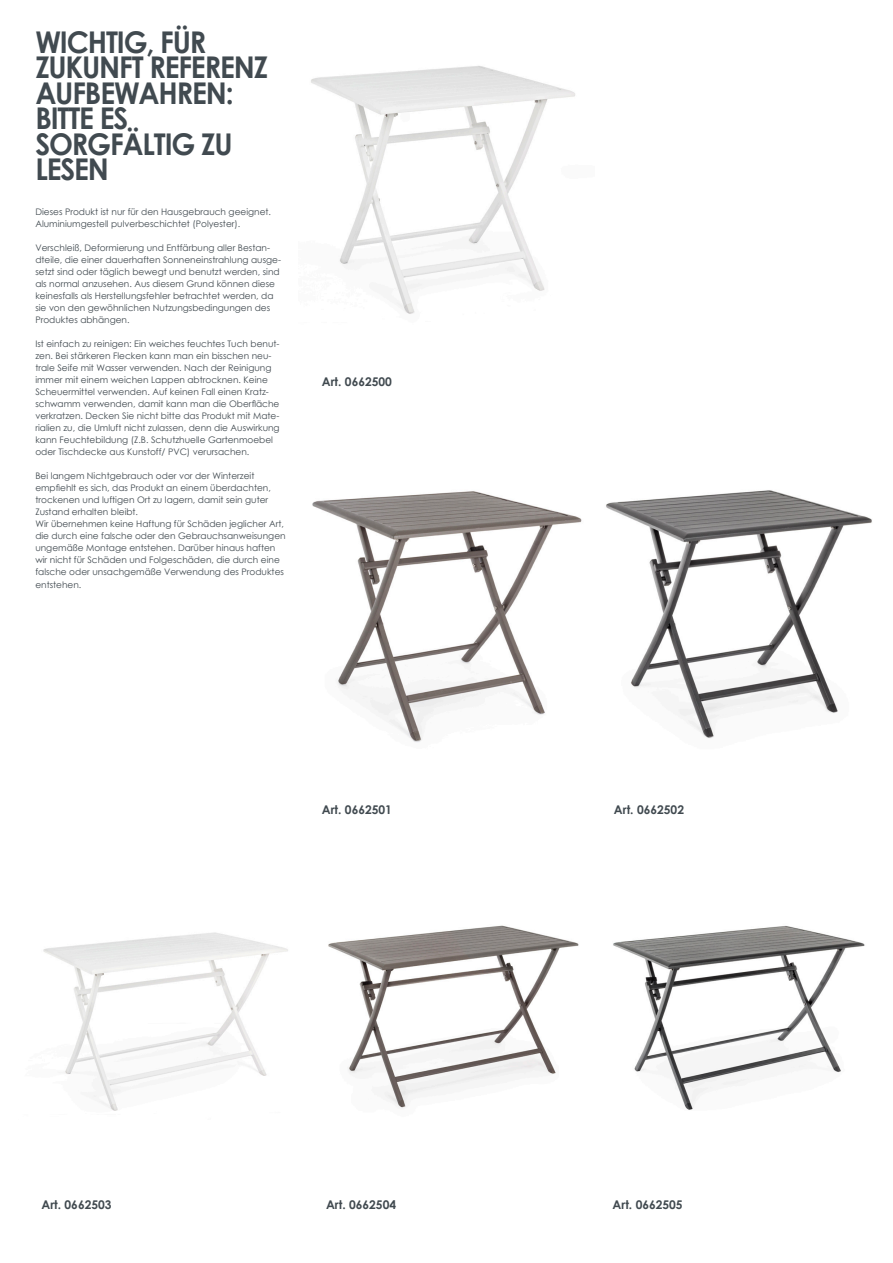
<style>
.page{position:relative;width:893px;height:1263px;background:#fff}
.page>*{position:absolute;margin:0;border:0;box-sizing:border-box;transform-origin:0 0}
.t1{font:700 30px/25.5px "Century Gothic";letter-spacing:-.04em;color:#414a50;scale:.95 1}
.t2{font:700 12px "Century Gothic";color:#414a50}
.t3{font:9px/12px "Century Gothic";color:#414a50}
</style>
<div class="page">
<img style="left:311px;top:66px;width:264px;height:248px">
<img style="left:312px;top:491px;width:270px;height:252px">
<img style="left:606px;top:490px;width:266px;height:249px">
<img style="left:43px;top:932px;width:245px;height:179px">
<img style="left:328px;top:925px;width:251px;height:184px">
<img style="left:613px;top:926px;width:252px;height:184px">
<p class="t1" style="left:35px;top:28px;width:246px">WICHTIG, FÜR<br>ZUKUNFT REFERENZ<br>AUFBEWAHREN:</p>
<p class="t1" style="left:35px;top:104px;width:99px">BITTE ES</p>
<p class="t1" style="left:35px;top:130px;width:209px">SORGFÄLTIG ZU<br>LESEN</p>
<p class="t3" style="left:35px;top:206px;width:237px">Dieses Produkt ist nur für den Hausgebrauch geeignet.<br>Aluminiumgestell pulverbeschichtet (Polyester).</p>
<p class="t3" style="left:35px;top:242px;width:247px">Verschleiß, Deformierung und Entfärbung aller Bestan&shy;dteile, die einer dauerhaften Sonneneinstrahlung ausge&shy;setzt sind oder täglich bewegt und benutzt werden, sind als normal anzusehen. Aus diesem Grund können diese keinesfalls als Herstellungsfehler betrachtet werden, da sie von den gewöhnlichen Nutzungsbedingungen des Produktes abhängen.</p>
<p class="t3" style="left:35px;top:338px;width:246px">Ist einfach zu reinigen: Ein weiches feuchtes Tuch benut&shy;zen. Bei stärkeren Flecken kann man ein bisschen neu&shy;trale Seife mit Wasser verwenden. Nach der Reinigung immer mit einem weichen Lappen abtrocknen. Keine Scheuermittel verwenden. Auf keinen Fall einen Kratz&shy;schwamm verwenden, damit kann man die Oberfläche verkratzen. Decken Sie nicht bitte das Produkt mit Mate&shy;rialien zu, die Umluft nicht zulassen, denn die Auswirkung kann Feuchtebildung (Z.B. Schutzhuelle Gartenmoebel oder Tischdecke aus Kunstoff/ PVC) verursachen.</p>
<p class="t3" style="left:35px;top:470px;width:252px">Bei langem Nichtgebrauch oder vor der Winterzeit empfiehlt es sich, das Produkt an einem überdachten, trockenen und luftigen Ort zu lagern, damit sein guter Zustand erhalten bleibt.<br>Wir übernehmen keine Haftung für Schäden jeglicher Art, die durch eine falsche oder den Gebrauchsanweisungen ungemäße Montage entstehen. Darüber hinaus haften wir nicht für Schäden und Folgeschäden, die durch eine falsche oder unsachgemäße Verwendung des Produktes entstehen.</p>
<p class="t2" style="left:322px;top:373px;width:72px">Art. 0662500</p>
<p class="t2" style="left:322px;top:801px;width:72px">Art. 0662501</p>
<p class="t2" style="left:614px;top:800px;width:72px">Art. 0662502</p>
<p class="t2" style="left:42px;top:1196px;width:72px">Art. 0662503</p>
<p class="t2" style="left:326px;top:1196px;width:72px">Art. 0662504</p>
<p class="t2" style="left:613px;top:1196px;width:72px">Art. 0662505</p>
</div>
